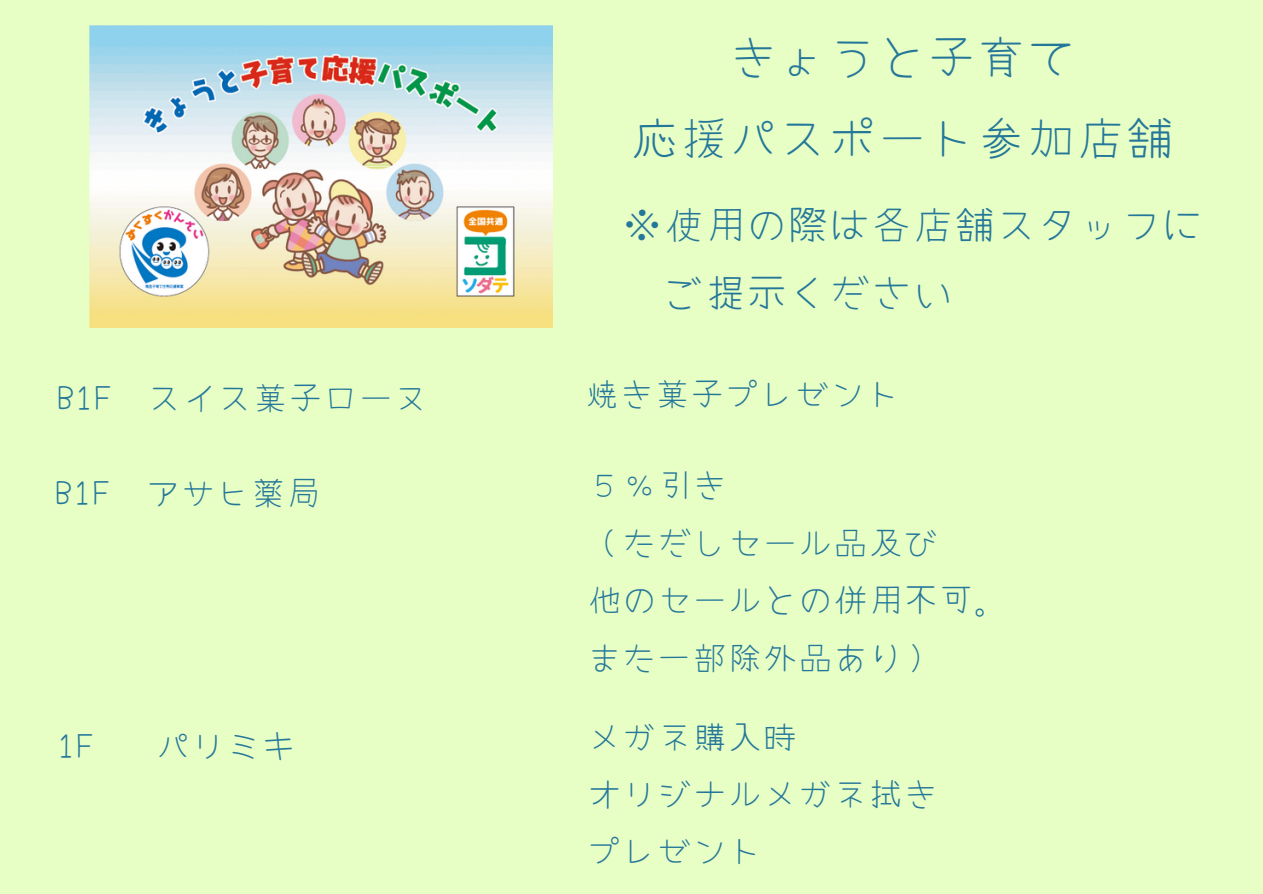
<style>
.page{position:relative;width:1263px;height:894px;background:#fff}
.page>*{position:absolute;margin:0;border:0;box-sizing:border-box;transform-origin:0 0}
.t1{font:46.5px/81px "Yomogi";letter-spacing:.065em;color:#25779a;text-align:center}
.t2{font:39px/67.5px "Yomogi";letter-spacing:.065em;color:#25779a}
.t3{font:33px "Yomogi";letter-spacing:.065em;color:#25779a}
</style>
<div class="page">
<div style="left:0;top:0;width:1263px;height:893px;background:#e7ffc5"></div>
<img style="left:89px;top:26px;width:464px;height:301px">
<h1 class="t1" style="left:631px;top:13px;width:544px">きょうと子育て<br>応援パスポート参加店舗</h1>
<h2 class="t3" style="left:57px;top:371px;width:372px">B1F スイス菓子ローヌ</h2>
<p class="t3" style="left:55px;top:466px;width:266px">B1F アサヒ薬局</p>
<p class="t2" style="left:664px;top:188px;width:539px;text-indent:-42px">※使用の際は各店舗スタッフにご提示ください</p>
<p class="t3" style="left:585px;top:367px;width:316px">焼き菓子プレゼント</p>
<p class="t3" style="left:588px;top:459px;width:140px">５％引き</p>
<p class="t3" style="left:588px;top:516px;width:351px">（ただしセール品及び</p>
<p class="t3" style="left:588px;top:573px;width:421px">他のセールとの併用不可。</p>
<h3 class="t3" style="left:588px;top:631px;width:351px">また一部除外品あり）</h3>
<h3 class="t3" style="left:58px;top:719px;width:37px">1F</h3>
<h3 class="t3" style="left:588px;top:710px;width:210px">メガネ購入時</h3>
<p class="t3" style="left:588px;top:767px;width:351px">オリジナルメガネ拭き</p>
<p class="t3" style="left:588px;top:824px;width:175px">プレゼント</p>
<p class="t3" style="left:157px;top:719px;width:140px">パリミキ</p>
</div>
